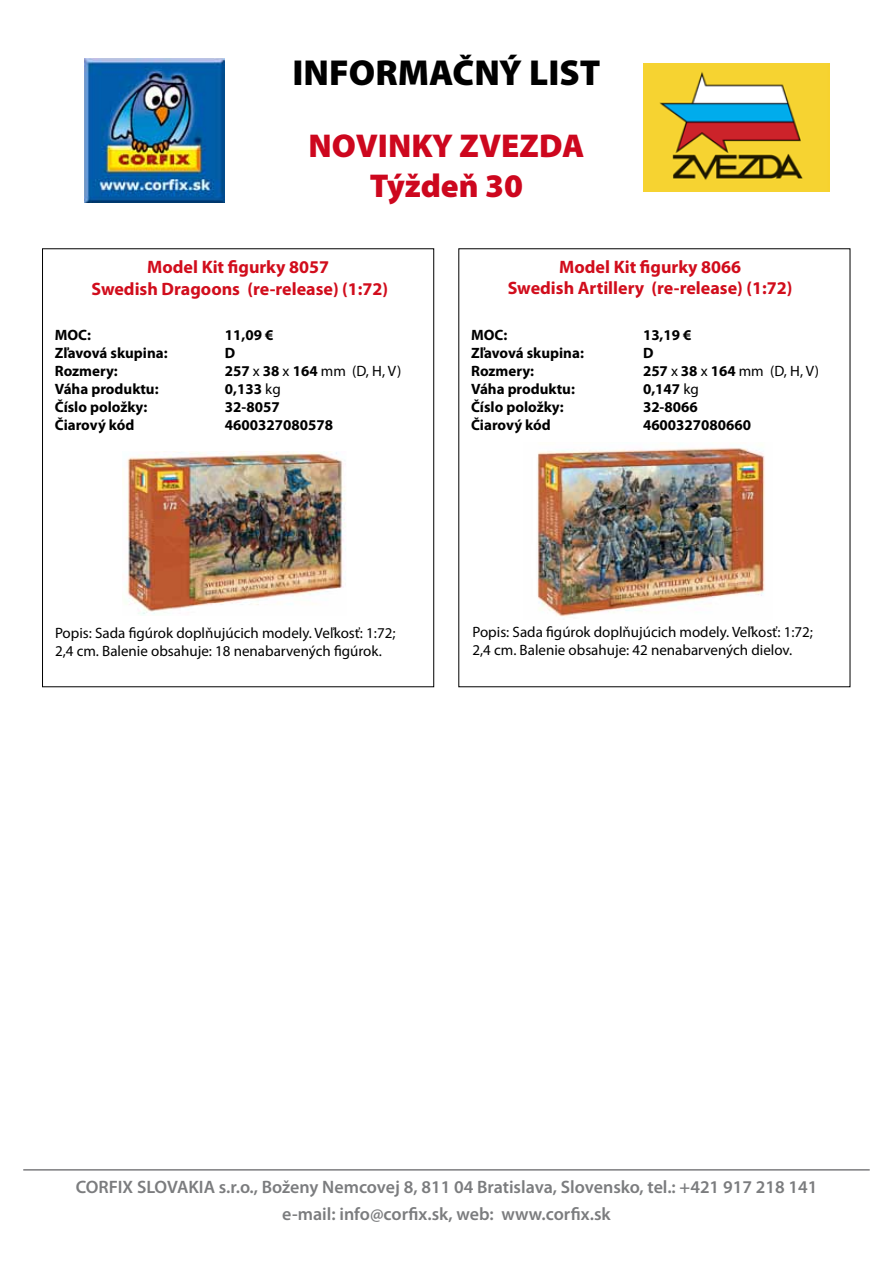
<style>
.page{position:relative;width:893px;height:1263px;background:#fff}
.page>*{position:absolute;margin:0;border:0;box-sizing:border-box;transform-origin:0 0}
.t1{font:900 36.3px "Myriad Pro";color:#000}
.t2{font:900 33.15px/39.8px "Myriad Pro";color:#cd071e;text-align:center}
.t3{font:600 18px/27px "Myriad Pro";color:#7b7c7e;text-align:center}
.t4{font:700 18px/21.6px "Myriad Pro";color:#d10d1c;text-align:center}
.t5{font:700 15px/18px "Myriad Pro";color:#000}
.t6{font:15px/18px "Myriad Pro";color:#000}
.s1{font-weight:400}
</style>
<div class="page">
<hr style="left:23px;top:1169px;width:847px;height:1px;background:#7b7c7e">
<img style="left:126px;top:452px;width:220px;height:163px">
<img style="left:643px;top:63px;width:187px;height:129px">
<img style="left:537px;top:447px;width:228px;height:173px">
<img style="left:85px;top:58px;width:140px;height:145px">
<h1 class="t1" style="left:293px;top:52px;width:309px">INFORMAČNÝ LIST</h1>
<h2 class="t2" style="left:309px;top:126px;width:277px">NOVINKY ZVEZDA<br>Týždeň 30</h2>
<p class="t4" style="left:92px;top:255px;width:298px">Model Kit figurky 8057<br>Swedish Dragoons (re-release) (1:72)</p>
<p class="t4" style="left:508px;top:255px;width:286px">Model Kit figurky 8066<br>Swedish Artillery (re-release) (1:72)</p>
<p class="t5" style="left:55px;top:326px;width:114px">MOC:<br>Zľavová skupina:<br>Rozmery:<br>Váha produktu:<br>Číslo položky:<br>Čiarový kód</p>
<p class="t5" style="left:471px;top:325px;width:38px">MOC:</p>
<p class="t5" style="left:643px;top:325px;width:50px">13,19 €</p>
<p class="t5" style="left:225px;top:325px;width:50px">11,09 €</p>
<p class="t5" style="left:471px;top:343px;width:114px">Zľavová skupina:<br>Rozmery:<br>Váha produktu:<br>Číslo položky:<br>Čiarový kód</p>
<p class="t5" style="left:225px;top:343px;width:178px">D<br>257 <span class="s1">x</span> 38 <span class="s1">x</span> 164 <span class="s1">mm (D, H, V)<br></span>0,133 <span class="s1">kg<br></span>32-8057<br>4600327080578</p>
<p class="t5" style="left:643px;top:344px;width:178px">D<br>257 <span class="s1">x</span> 38 <span class="s1">x</span> 164 <span class="s1">mm (D, H, V)<br></span>0,147 <span class="s1">kg<br></span>32-8066<br>4600327080660</p>
<p class="t6" style="left:55px;top:624px;width:342px">Popis: Sada figúrok doplňujúcich modely. Veľkosť: 1:72;<br>2,4 cm. Balenie obsahuje: 18 nenabarvených figúrok.</p>
<p class="t6" style="left:472px;top:623px;width:342px">Popis: Sada figúrok doplňujúcich modely. Veľkosť: 1:72;<br>2,4 cm. Balenie obsahuje: 42 nenabarvených dielov.</p>
<p class="t3" style="left:76px;top:1173px;width:743px">CORFIX SLOVAKIA s.r.o., Boženy Nemcovej 8, 811 04 Bratislava, Slovensko, tel.: +421 917 218 141 e-mail: info@corfix.sk, web: www.corfix.sk</p>
</div>
